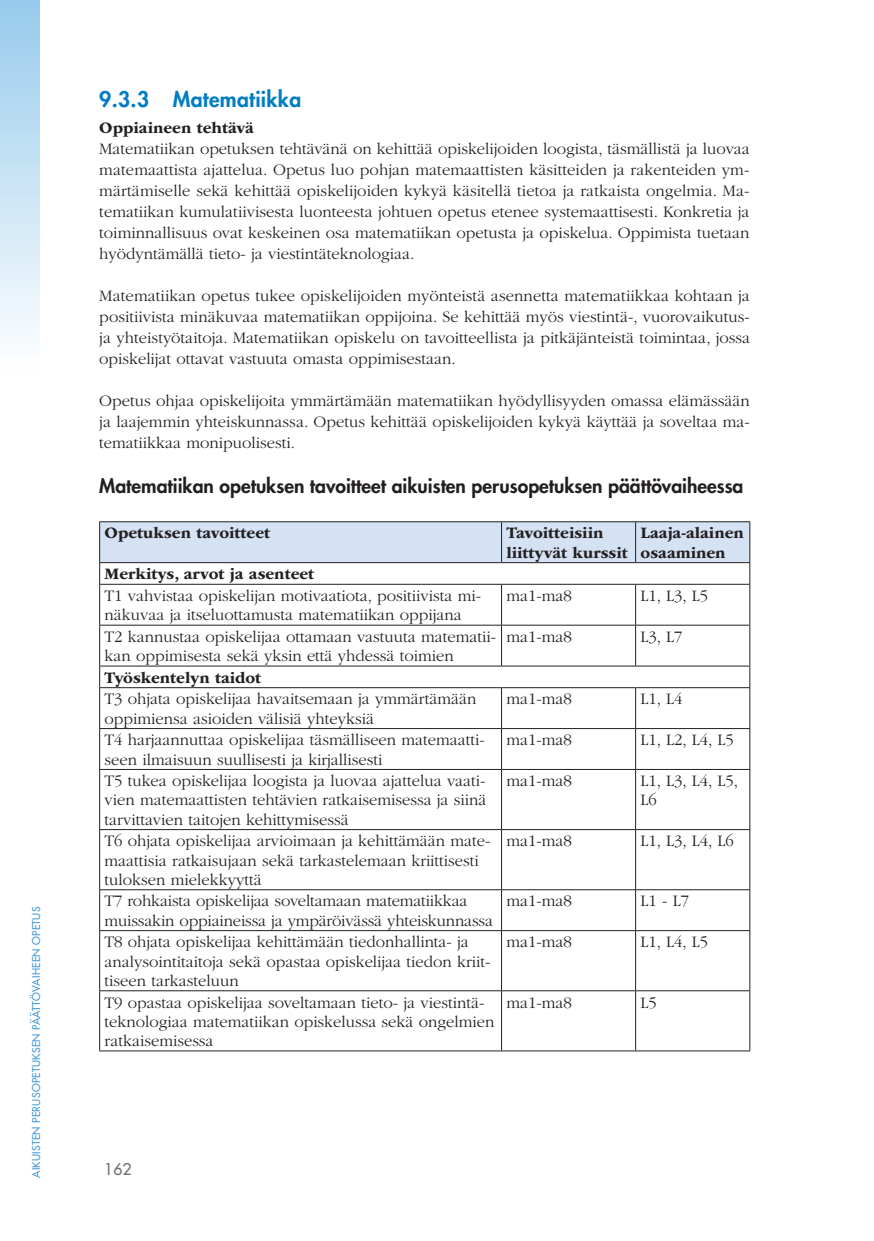
<style>
.page{position:relative;width:874px;height:1241px;background:#fff}
.page>*{position:absolute;margin:0;border:0;box-sizing:border-box;transform-origin:0 0}
.t1{font:800 21px "Futura Std";letter-spacing:.015em;color:#007dc5}
.t2{font:800 19.25px "Futura Std";color:#231f20}
.t3{font:300 16.62px/19.2px "ITC Garamond Std";color:#231f20}
.t4{font:700 16.62px/19.2px "ITC Garamond Std";color:#231f20}
.t5{font:500 15.75px "Futura Std";color:#6d6f71}
.t6{font:500 10.5px "Futura Std";letter-spacing:.025em;color:#4298d4}
</style>
<div class="page">
<div style="left:0;top:0;width:40px;height:375px;background:linear-gradient(to bottom,#97cbed,#fff)"></div>
<svg style="left:99px;top:521px;width:651px;height:63px"></svg>
<hr style="left:99px;top:584px;width:402px;height:1px;background:#231f20">
<hr style="left:99px;top:584px;width:1px;height:40px;background:#231f20">
<hr style="left:501px;top:584px;width:134px;height:1px;background:#231f20">
<hr style="left:501px;top:584px;width:1px;height:40px;background:#231f20">
<hr style="left:635px;top:584px;width:114px;height:1px;background:#231f20">
<hr style="left:635px;top:584px;width:1px;height:40px;background:#231f20">
<hr style="left:749px;top:584px;width:1px;height:40px;background:#231f20">
<hr style="left:99px;top:624px;width:402px;height:1px;background:#231f20">
<hr style="left:99px;top:625px;width:1px;height:40px;background:#231f20">
<hr style="left:501px;top:624px;width:134px;height:1px;background:#231f20">
<hr style="left:501px;top:625px;width:1px;height:40px;background:#231f20">
<hr style="left:635px;top:624px;width:114px;height:1px;background:#231f20">
<hr style="left:635px;top:625px;width:1px;height:40px;background:#231f20">
<hr style="left:749px;top:625px;width:1px;height:40px;background:#231f20">
<hr style="left:99px;top:665px;width:402px;height:1px;background:#231f20">
<svg style="left:99px;top:666px;width:1px;height:21px"></svg>
<hr style="left:501px;top:665px;width:134px;height:1px;background:#231f20">
<hr style="left:635px;top:665px;width:114px;height:1px;background:#231f20">
<svg style="left:749px;top:666px;width:1px;height:21px"></svg>
<hr style="left:99px;top:687px;width:402px;height:1px;background:#231f20">
<hr style="left:99px;top:688px;width:1px;height:40px;background:#231f20">
<hr style="left:501px;top:687px;width:134px;height:1px;background:#231f20">
<hr style="left:501px;top:688px;width:1px;height:40px;background:#231f20">
<hr style="left:635px;top:687px;width:114px;height:1px;background:#231f20">
<hr style="left:635px;top:688px;width:1px;height:40px;background:#231f20">
<hr style="left:749px;top:688px;width:1px;height:40px;background:#231f20">
<hr style="left:99px;top:728px;width:402px;height:1px;background:#231f20">
<hr style="left:99px;top:728px;width:1px;height:41px;background:#231f20">
<hr style="left:501px;top:728px;width:134px;height:1px;background:#231f20">
<hr style="left:501px;top:728px;width:1px;height:41px;background:#231f20">
<hr style="left:635px;top:728px;width:114px;height:1px;background:#231f20">
<hr style="left:635px;top:728px;width:1px;height:41px;background:#231f20">
<hr style="left:749px;top:728px;width:1px;height:41px;background:#231f20">
<hr style="left:99px;top:769px;width:402px;height:1px;background:#231f20">
<hr style="left:99px;top:769px;width:1px;height:60px;background:#231f20">
<hr style="left:501px;top:769px;width:134px;height:1px;background:#231f20">
<hr style="left:501px;top:769px;width:1px;height:60px;background:#231f20">
<hr style="left:635px;top:769px;width:114px;height:1px;background:#231f20">
<hr style="left:635px;top:769px;width:1px;height:60px;background:#231f20">
<hr style="left:749px;top:769px;width:1px;height:60px;background:#231f20">
<hr style="left:99px;top:829px;width:402px;height:1px;background:#231f20">
<hr style="left:99px;top:829px;width:1px;height:60px;background:#231f20">
<hr style="left:501px;top:829px;width:134px;height:1px;background:#231f20">
<hr style="left:501px;top:829px;width:1px;height:60px;background:#231f20">
<hr style="left:635px;top:829px;width:114px;height:1px;background:#231f20">
<hr style="left:635px;top:829px;width:1px;height:60px;background:#231f20">
<hr style="left:749px;top:829px;width:1px;height:60px;background:#231f20">
<hr style="left:99px;top:889px;width:402px;height:1px;background:#231f20">
<hr style="left:99px;top:890px;width:1px;height:40px;background:#231f20">
<hr style="left:501px;top:889px;width:134px;height:1px;background:#231f20">
<hr style="left:501px;top:890px;width:1px;height:40px;background:#231f20">
<hr style="left:635px;top:889px;width:114px;height:1px;background:#231f20">
<hr style="left:635px;top:890px;width:1px;height:40px;background:#231f20">
<hr style="left:749px;top:890px;width:1px;height:40px;background:#231f20">
<hr style="left:99px;top:930px;width:402px;height:1px;background:#231f20">
<hr style="left:99px;top:930px;width:1px;height:60px;background:#231f20">
<hr style="left:501px;top:930px;width:134px;height:1px;background:#231f20">
<hr style="left:501px;top:930px;width:1px;height:60px;background:#231f20">
<hr style="left:635px;top:930px;width:114px;height:1px;background:#231f20">
<hr style="left:635px;top:930px;width:1px;height:60px;background:#231f20">
<hr style="left:749px;top:930px;width:1px;height:60px;background:#231f20">
<hr style="left:99px;top:990px;width:402px;height:1px;background:#231f20">
<hr style="left:99px;top:990px;width:1px;height:60px;background:#231f20">
<hr style="left:501px;top:990px;width:134px;height:1px;background:#231f20">
<hr style="left:501px;top:990px;width:1px;height:60px;background:#231f20">
<hr style="left:635px;top:990px;width:114px;height:1px;background:#231f20">
<hr style="left:635px;top:990px;width:1px;height:60px;background:#231f20">
<hr style="left:749px;top:990px;width:1px;height:60px;background:#231f20">
<hr style="left:99px;top:1050px;width:402px;height:1px;background:#231f20">
<hr style="left:501px;top:1050px;width:134px;height:1px;background:#231f20">
<hr style="left:635px;top:1050px;width:114px;height:1px;background:#231f20">
<p class="t6" style="left:30px;top:1177px;width:273px;rotate:-90deg">AIKUISTEN PERUSOPETUKSEN PÄÄTTÖVAIHEEN OPETUS</p>
<p class="t1" style="left:99px;top:86px;width:203px">9.3.3 Matematiikka</p>
<p class="t4" style="left:99px;top:118px;width:156px">Oppiaineen tehtävä</p>
<p class="t3" style="left:99px;top:138px;width:651px;line-height:21px;text-align:justify">Matematiikan opetuksen tehtävänä on kehittää opiskelijoiden loogista, täsmällistä ja luovaa matemaattista ajattelua. Opetus luo pohjan matemaattisten käsitteiden ja rakenteiden ym&shy;märtämiselle sekä kehittää opiskelijoiden kykyä käsitellä tietoa ja ratkaista ongelmia. Ma&shy;tematiikan kumulatiivisesta luonteesta johtuen opetus etenee systemaattisesti. Konkretia ja toiminnallisuus ovat keskeinen osa matematiikan opetusta ja opiskelua. Oppimista tuetaan hyödyntämällä tieto- ja viestintäteknologiaa.</p>
<p class="t3" style="left:99px;top:285px;width:652px;line-height:21px;text-align:justify">Matematiikan opetus tukee opiskelijoiden myönteistä asennetta matematiikkaa kohtaan ja positiivista minäkuvaa matematiikan oppijoina. Se kehittää myös viestintä-, vuorovaikutus&shy;ja yhteistyötaitoja. Matematiikan opiskelu on tavoitteellista ja pitkäjänteistä toimintaa, jossa opiskelijat ottavat vastuuta omasta oppimisestaan.</p>
<p class="t3" style="left:99px;top:390px;width:651px;line-height:21px;text-align:justify">Opetus ohjaa opiskelijoita ymmärtämään matematiikan hyödyllisyyden omassa elämässään ja laajemmin yhteiskunnassa. Opetus kehittää opiskelijoiden kykyä käyttää ja soveltaa ma&shy;tematiikkaa monipuolisesti.</p>
<p class="t2" style="left:99px;top:474px;width:645px">Matematiikan opetuksen tavoitteet aikuisten perusopetuksen päättövaiheessa</p>
<p class="t4" style="left:105px;top:523px;width:167px">Opetuksen tavoitteet</p>
<p class="t4" style="left:506px;top:523px;width:123px">Tavoitteisiin liittyvät kurssit</p>
<p class="t4" style="left:640px;top:523px;width:105px">Laaja-alainen osaaminen</p>
<p class="t4" style="left:105px;top:564px;width:211px">Merkitys, arvot ja asenteet</p>
<p class="t3" style="left:105px;top:586px;width:377px">T1 vahvistaa opiskelijan motivaatiota, positiivista mi&shy;näkuvaa ja itseluottamusta matematiikan oppijana</p>
<p class="t3" style="left:506px;top:586px;width:67px">ma1-ma8</p>
<p class="t3" style="left:640px;top:586px;width:69px">L1, L3, L5</p>
<p class="t3" style="left:105px;top:627px;width:393px">T2 kannustaa opiskelijaa ottamaan vastuuta matematii&shy;kan oppimisesta sekä yksin että yhdessä toimien</p>
<p class="t3" style="left:506px;top:627px;width:67px">ma1-ma8</p>
<p class="t3" style="left:640px;top:627px;width:43px">L3, L7</p>
<p class="t4" style="left:105px;top:667px;width:158px">Työskentelyn taidot</p>
<p class="t3" style="left:105px;top:689px;width:373px">T3 ohjata opiskelijaa havaitsemaan ja ymmärtämään oppimiensa asioiden välisiä yhteyksiä</p>
<p class="t3" style="left:506px;top:689px;width:67px">ma1-ma8</p>
<p class="t3" style="left:640px;top:689px;width:43px">L1, L4</p>
<p class="t3" style="left:105px;top:730px;width:381px">T4 harjaannuttaa opiskelijaa täsmälliseen matemaatti&shy;seen ilmaisuun suullisesti ja kirjallisesti</p>
<p class="t3" style="left:506px;top:730px;width:67px">ma1-ma8</p>
<p class="t3" style="left:640px;top:730px;width:95px">L1, L2, L4, L5</p>
<p class="t3" style="left:105px;top:771px;width:383px;text-align:justify">T5 tukea opiskelijaa loogista ja luovaa ajattelua vaati&shy;vien matemaattisten tehtävien ratkaisemisessa ja siinä tarvittavien taitojen kehittymisessä</p>
<p class="t3" style="left:506px;top:771px;width:67px">ma1-ma8</p>
<p class="t3" style="left:640px;top:771px;width:99px">L1, L3, L4, L5,<br>L6</p>
<p class="t3" style="left:105px;top:831px;width:387px">T6 ohjata opiskelijaa arvioimaan ja kehittämään mate&shy;maattisia ratkaisujaan sekä tarkastelemaan kriittisesti tuloksen mielekkyyttä</p>
<p class="t3" style="left:506px;top:831px;width:67px">ma1-ma8</p>
<p class="t3" style="left:640px;top:831px;width:95px">L1, L3, L4, L6</p>
<p class="t3" style="left:105px;top:891px;width:389px">T7 rohkaista opiskelijaa soveltamaan matematiikkaa muissakin oppiaineissa ja ympäröivässä yhteiskunnassa</p>
<p class="t3" style="left:506px;top:891px;width:67px">ma1-ma8</p>
<p class="t3" style="left:640px;top:891px;width:50px">L1 - L7</p>
<p class="t3" style="left:105px;top:932px;width:387px">T8 ohjata opiskelijaa kehittämään tiedonhallinta- ja analysointitaitoja sekä opastaa opiskelijaa tiedon kriit&shy;tiseen tarkasteluun</p>
<p class="t3" style="left:506px;top:932px;width:67px">ma1-ma8</p>
<p class="t3" style="left:640px;top:932px;width:69px">L1, L4, L5</p>
<p class="t3" style="left:105px;top:992px;width:391px">T9 opastaa opiskelijaa soveltamaan tieto- ja viestintä&shy;teknologiaa matematiikan opiskelussa sekä ongelmien ratkaisemisessa</p>
<p class="t3" style="left:506px;top:992px;width:67px">ma1-ma8</p>
<p class="t3" style="left:640px;top:992px;width:18px">L5</p>
<p class="t5" style="left:104px;top:1159px;width:29px">162</p>
</div>
